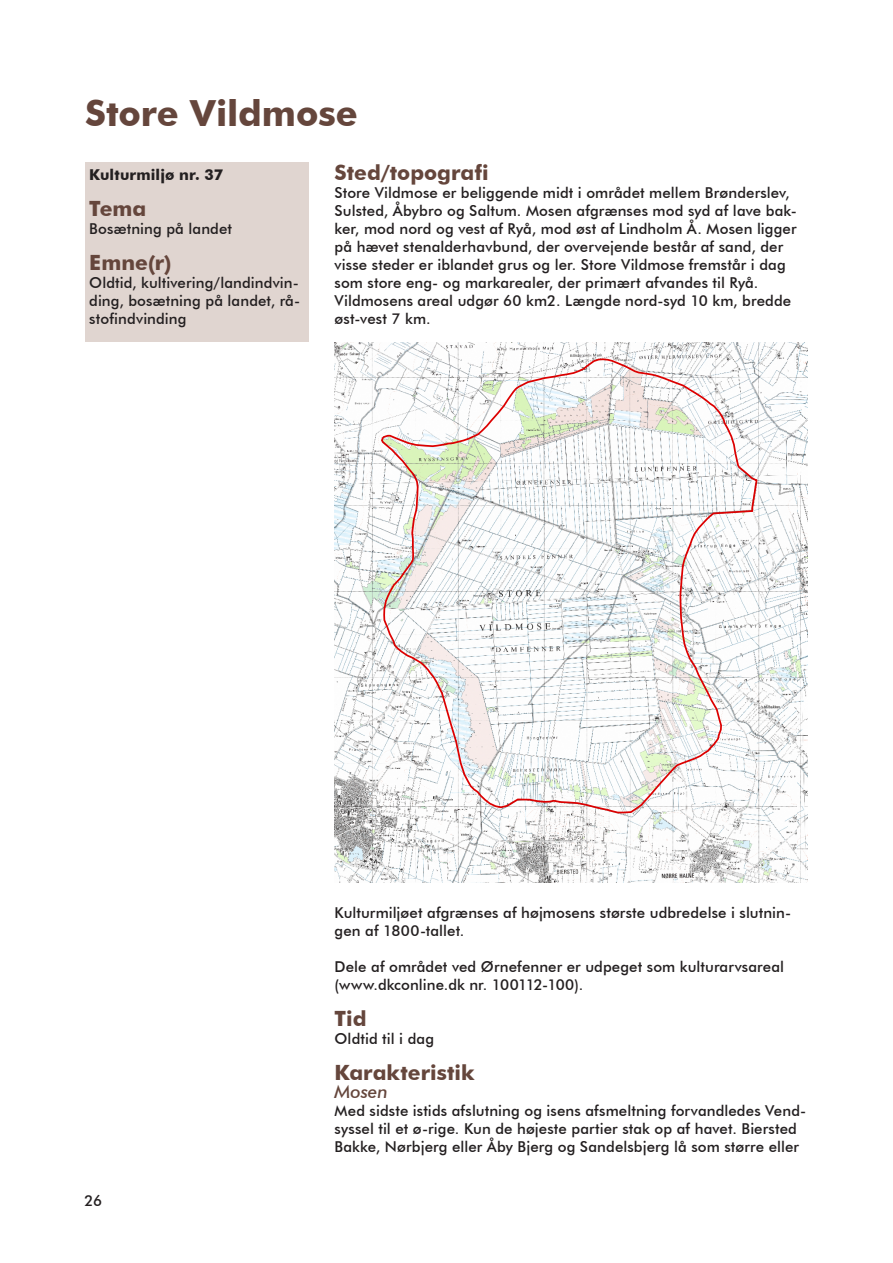
<style>
.page{position:relative;width:893px;height:1263px;background:#fff}
.page>*{position:absolute;margin:0;border:0;box-sizing:border-box;transform-origin:0 0}
.t1{font:700 36px "Futura BT";color:#65463c}
.t2{font:700 21px "Futura BT";color:#65463c}
.t3{font:italic 500 18px "Futura BT";letter-spacing:-.005em;color:#65463c}
.t4{font:500 15px/18px "Futura BT";letter-spacing:.005em;color:#231f20}
.t5{font:700 15px "Futura BT";letter-spacing:.01em;color:#231f20}
</style>
<div class="page">
<img style="left:334px;top:474px;width:464px;height:408px">
<img style="left:334px;top:342px;width:463px;height:145px">
<img style="left:798px;top:475px;width:10px;height:407px">
<img style="left:788px;top:342px;width:20px;height:132px">
<svg style="left:380px;top:358px;width:378px;height:456px"></svg>
<div style="left:85px;top:162px;width:224px;height:180px;background:#e0d5d0"></div>
<h1 class="t1" style="left:85px;top:91px;width:274px">Store Vildmose</h1>
<h2 class="t2" style="left:334px;top:160px;width:156px">Sted/topografi</h2>
<p class="t4" style="left:334px;top:184px;width:464px">Store Vildmose er beliggende midt i området mellem Brønderslev, Sulsted, Åbybro og Saltum. Mosen afgrænses mod syd af lave bak&shy;ker, mod nord og vest af Ryå, mod øst af Lindholm Å. Mosen ligger på hævet stenalderhavbund, der overvejende består af sand, der visse steder er iblandet grus og ler. Store Vildmose fremstår i dag som store eng- og markarealer, der primært afvandes til Ryå.<br>Vildmosens areal udgør 60 km2. Længde nord-syd 10 km, bredde øst-vest 7 km.</p>
<p class="t5" style="left:89px;top:166px;width:135px">Kulturmiljø nr. 37</p>
<h2 class="t2" style="left:89px;top:196px;width:59px">Tema</h2>
<p class="t4" style="left:89px;top:220px;width:144px">Bosætning på landet</p>
<h2 class="t2" style="left:89px;top:250px;width:84px">Emne(r)</h2>
<p class="t4" style="left:89px;top:274px;width:212px;text-align:justify">Oldtid, kultivering/landindvin&shy;ding, bosætning på landet, rå&shy;stofindvinding</p>
<p class="t4" style="left:84px;top:1192px;width:19px">26</p>
<p class="t4" style="left:334px;top:904px;width:458px">Kulturmiljøet afgrænses af højmosens største udbredelse i slutnin&shy;gen af 1800-tallet.</p>
<p class="t4" style="left:334px;top:958px;width:451px">Dele af området ved Ørnefenner er udpeget som kulturarvsareal (www.dkconline.dk nr. 100112-100).</p>
<h2 class="t2" style="left:334px;top:1006px;width:34px">Tid</h2>
<p class="t4" style="left:334px;top:1030px;width:101px">Oldtid til i dag</p>
<h2 class="t2" style="left:334px;top:1060px;width:141px">Karakteristik</h2>
<p class="t3" style="left:334px;top:1081px;width:55px">Mosen</p>
<p class="t4" style="left:334px;top:1102px;width:473px">Med sidste istids afslutning og isens afsmeltning forvandledes Vend&shy;syssel til et ø-rige. Kun de højeste partier stak op af havet. Biersted<br>Bakke, Nørbjerg eller Åby Bjerg og Sandelsbjerg lå som større eller</p>
</div>
